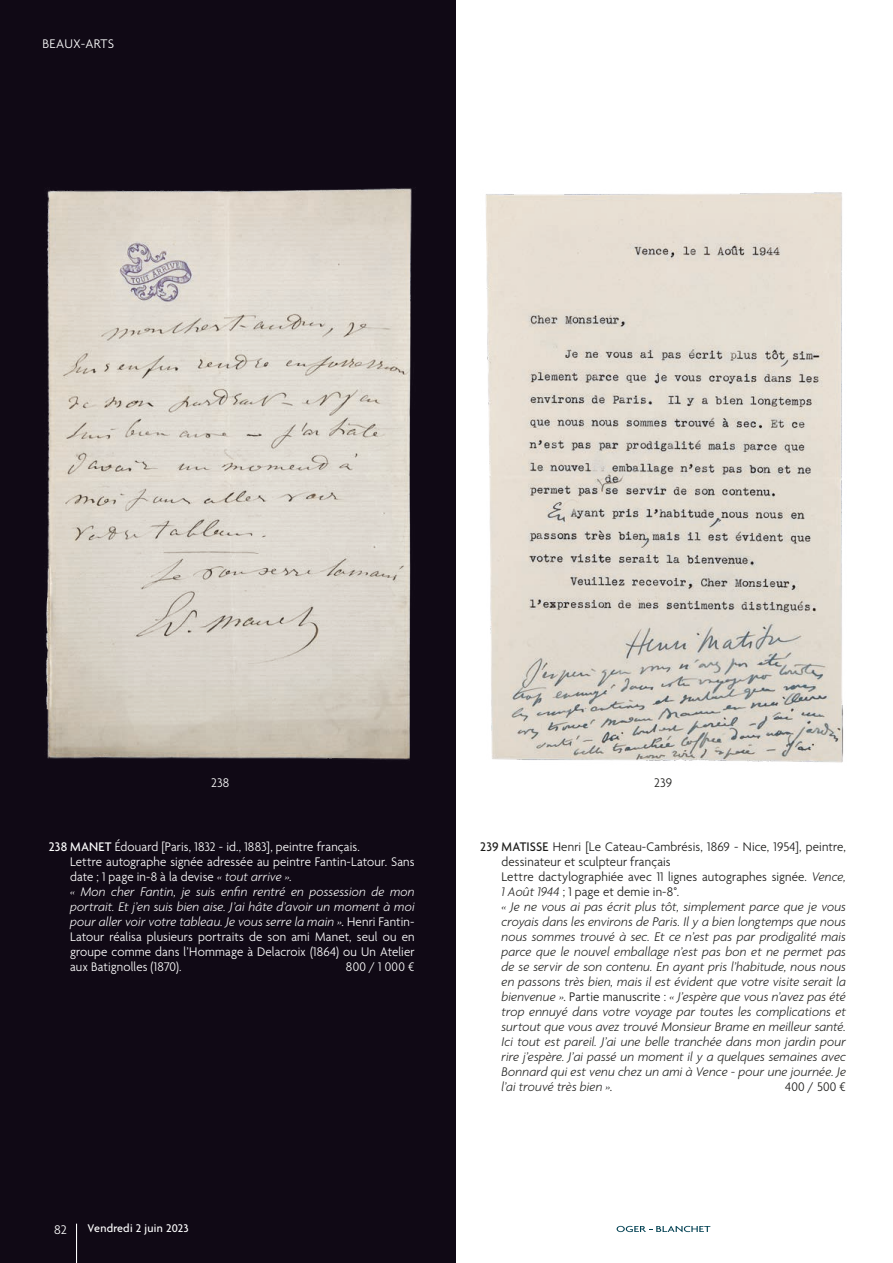
<style>
.page{position:relative;width:893px;height:1263px;background:#fff}
.page>*{position:absolute;margin:0;border:0;box-sizing:border-box;transform-origin:0 0}
.t1{font:italic 300 13.5px/15px "Agenda";letter-spacing:.01em;color:#1d1d1b;scale:.96 1}
.t2{font:300 13.5px/15px "Agenda";letter-spacing:.01em;color:#fff;scale:.96 1}
.t3{font:300 13.5px "Agenda";letter-spacing:.01em;color:#fff}
.t4{font:300 13.5px "Agenda";letter-spacing:.01em;color:#1d1d1b;scale:.96 1}
.t5{font:500 12px "Agenda";letter-spacing:.02em;color:#fff}
.s1{font-weight:500}
.s2{font-style:italic}
.s3{font-weight:500;font-style:normal}
.s4{font-style:normal}
</style>
<div class="page">
<div style="left:0;top:0;width:455px;height:1263px;background:#100915"></div>
<svg style="left:617px;top:1226px;width:93px;height:6px"></svg>
<hr style="left:76px;top:1224px;width:1px;height:39px;background:#fff">
<img style="left:46px;top:188px;width:366px;height:572px">
<img style="left:485px;top:192px;width:358px;height:571px">
<p class="t3" style="left:43px;top:36px;width:73px">BEAUX-ARTS</p>
<p class="t2" style="left:211px;top:776px;width:21px">238</p>
<p class="t4" style="left:654px;top:775px;width:20px">239</p>
<p class="t2" style="left:70px;top:840px;width:360px;text-indent:-21px"><span class="s1">238 MANET</span> Édouard [Paris, 1832 - id., 1883], peintre français.<br>Lettre autographe signée adressée au peintre Fantin-Latour. Sans date ; 1 page in-8 à la devise <span class="s2">« tout arrive »</span>.<br><span class="s2">« Mon cher Fantin, je suis enfin rentré en possession de mon portrait. Et j’en suis bien aise. J’ai hâte d’avoir un moment à moi pour aller voir votre tableau. Je vous serre la main »</span>. Henri Fantin-Latour réalisa plusieurs portraits de son ami Manet, seul ou en groupe comme dans l’Hommage à Delacroix (1864) ou Un Atelier aux Batignolles (1870).</p>
<p class="t2" style="left:346px;top:960px;width:73px">800 / 1 000 €</p>
<p class="t3" style="left:54px;top:1223px;width:14px">82</p>
<p class="t5" style="left:88px;top:1221px;width:103px">Vendredi 2 juin 2023</p>
<p class="t1" style="left:502px;top:839px;width:360px;text-indent:-21px"><span class="s3">239 MATISSE</span> <span class="s4">Henri [Le Cateau-Cambrésis, 1869 - Nice, 1954], peintre, dessinateur et sculpteur français<br>Lettre dactylographiée avec 11 lignes autographes signée.</span> Vence, 1 Août 1944 <span class="s4">; 1 page et demie in-8°.<br></span>« Je ne vous ai pas écrit plus tôt, simplement parce que je vous croyais dans les environs de Paris. Il y a bien longtemps que nous nous sommes trouvé à sec. Et ce n’est pas par prodigalité mais parce que le nouvel emballage n’est pas bon et ne permet pas de se servir de son contenu. En ayant pris l’habitude, nous nous en passons très bien, mais il est évident que votre visite serait la bienvenue »<span class="s4">. Partie manuscrite :</span> « J’espère que vous n’avez pas été trop ennuyé dans votre voyage par toutes les complications et surtout que vous avez trouvé Monsieur Brame en meilleur santé.<br>Ici tout est pareil. J’ai une belle tranchée dans mon jardin pour rire j’espère. J’ai passé un moment il y a quelques semaines avec Bonnard qui est venu chez un ami à Vence - pour une journée. Je l’ai trouvé très bien »<span class="s4">.</span></p>
<p class="t4" style="left:785px;top:1079px;width:65px">400 / 500 €</p>
</div>
